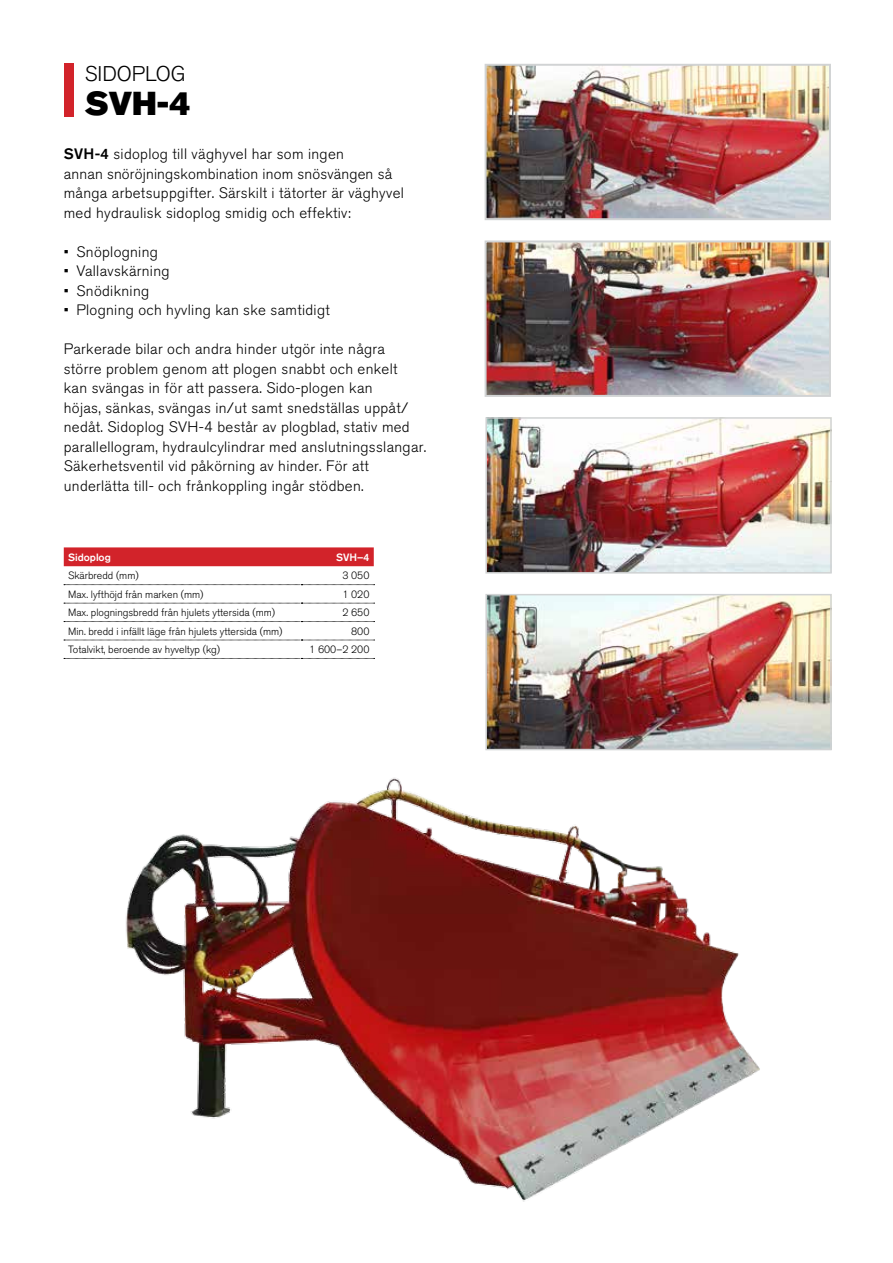
<style>
.page{position:relative;width:893px;height:1263px;background:#fff}
.page>*{position:absolute;margin:0;border:0;box-sizing:border-box;transform-origin:0 0}
.t1{font:32.85px "Akzidenz Grotesk BQ Super";color:#000}
.t2{font:300 21.15px "Akzidenz Grotesk BQ";color:#000}
.t3{font:300 15px/19.5px "Akzidenz Grotesk BQ";letter-spacing:.02em;color:#000}
.t4{font:300 10.5px "Akzidenz Grotesk BQ";color:#000}
.t5{font:500 10.5px "Akzidenz Grotesk BQ";color:#fff}
.s1{font-weight:500}
</style>
<div class="page">
<img style="left:126px;top:778px;width:634px;height:424px">
<img style="left:488px;top:243px;width:340px;height:151px">
<div style="left:485px;top:240px;width:346px;height:157px;border:2px solid #d1d3d4"></div>
<img style="left:488px;top:67px;width:340px;height:150px">
<div style="left:485px;top:64px;width:346px;height:156px;border:2px solid #d1d3d4"></div>
<img style="left:488px;top:420px;width:341px;height:151px">
<div style="left:485px;top:417px;width:347px;height:157px;border:2px solid #d1d3d4"></div>
<img style="left:488px;top:597px;width:341px;height:150px">
<div style="left:485px;top:594px;width:347px;height:156px;border:2px solid #d1d3d4"></div>
<div style="left:64px;top:64px;width:10px;height:53px;background:#d2232a"></div>
<div style="left:64px;top:547px;width:310px;height:19px;background:#d2232a"></div>
<svg style="left:64px;top:584px;width:311px;height:1px"></svg>
<svg style="left:64px;top:603px;width:311px;height:1px"></svg>
<svg style="left:64px;top:621px;width:311px;height:1px"></svg>
<svg style="left:64px;top:640px;width:311px;height:1px"></svg>
<svg style="left:64px;top:658px;width:311px;height:1px"></svg>
<h2 class="t2" style="left:85px;top:63px;width:103px">SIDOPLOG</h2>
<h1 class="t1" style="left:85px;top:87px;width:107px">SVH-4</h1>
<p class="t3" style="left:64px;top:145px;width:342px"><span class="s1">SVH-4</span> sidoplog till väghyvel har som ingen<br>annan snöröjnings kombination inom snösvängen så många arbetsuppgifter. Särskilt i tätorter är väghyvel med hydraulisk sidoplog smidig och effektiv:</p>
<p class="t3" style="left:64px;top:242px;width:96px">• Snöplogning</p>
<p class="t3" style="left:64px;top:262px;width:107px">• Vallavskärning</p>
<p class="t3" style="left:64px;top:281px;width:87px">• Snödikning</p>
<p class="t3" style="left:64px;top:301px;width:268px">• Plogning och hyvling kan ske samtidigt</p>
<p class="t3" style="left:64px;top:340px;width:364px">Parkerade bilar och andra hinder utgör inte några större problem genom att plogen snabbt och enkelt<br>kan svängas in för att passera. Sido-plogen kan<br>höjas, sänkas, svängas in/ut samt snedställas uppåt/ nedåt. Sidoplog SVH-4 består av plogblad, stativ med parallellogram, hydraulcylindrar med anslutningsslangar.<br>Säkerhetsventil vid påkörning av hinder. För att underlätta till- och frånkoppling ingår stödben.</p>
<p class="t5" style="left:68px;top:551px;width:44px">Sidoplog</p>
<p class="t5" style="left:336px;top:551px;width:35px">SVH–4</p>
<p class="t4" style="left:68px;top:570px;width:72px">Skärbredd (mm)</p>
<p class="t4" style="left:342px;top:570px;width:29px">3 050</p>
<p class="t4" style="left:68px;top:588px;width:137px">Max. lyfthöjd från marken (mm)</p>
<p class="t4" style="left:342px;top:588px;width:29px">1 020</p>
<p class="t4" style="left:68px;top:607px;width:209px">Max. plogningsbredd från hjulets yttersida (mm)</p>
<p class="t4" style="left:342px;top:607px;width:29px">2 650</p>
<p class="t4" style="left:68px;top:625px;width:216px">Min. bredd i infällt läge från hjulets yttersida (mm)</p>
<p class="t4" style="left:351px;top:625px;width:20px">800</p>
<p class="t4" style="left:68px;top:644px;width:154px">Totalvikt, beroende av hyveltyp (kg)</p>
<p class="t4" style="left:309px;top:644px;width:62px">1 600–2 200</p>
</div>
